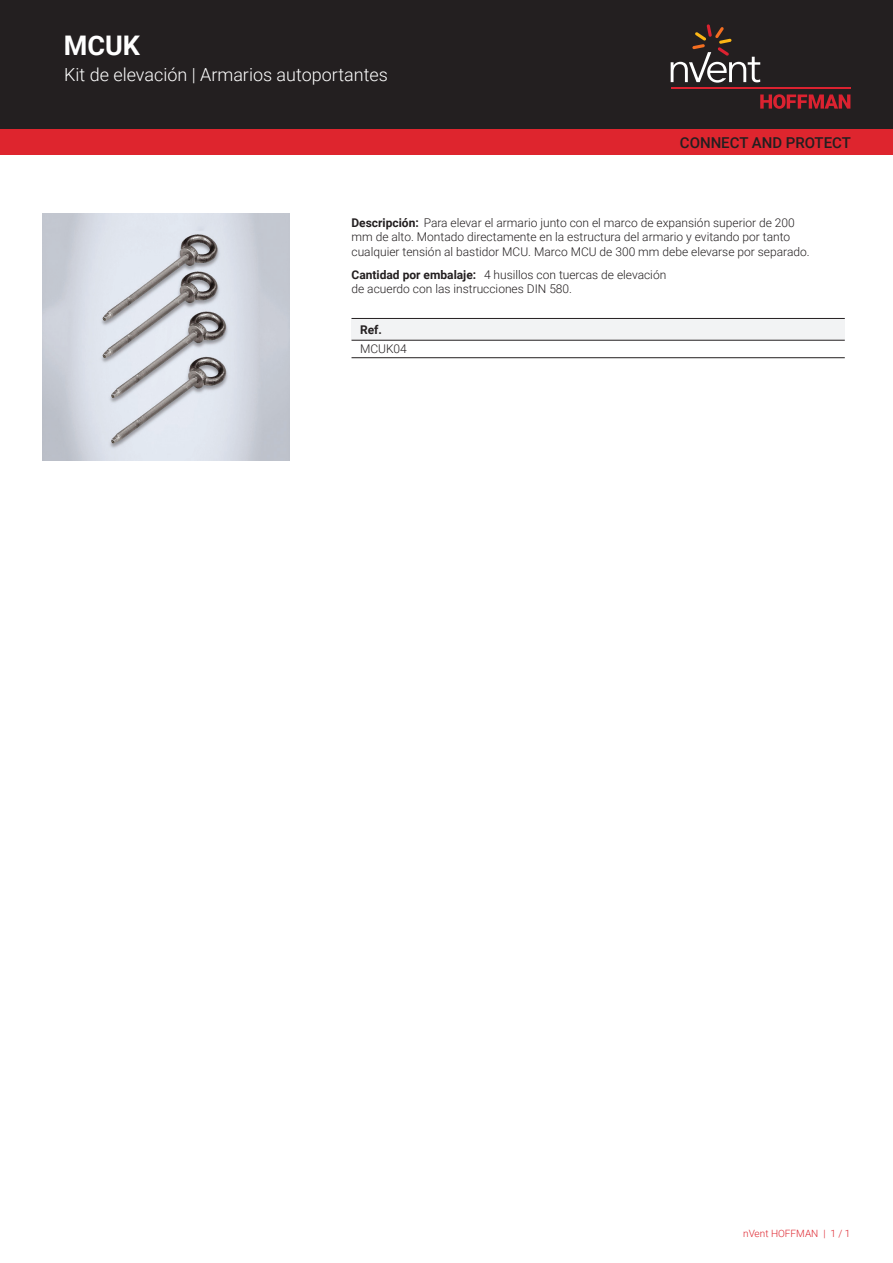
<style>
.page{position:relative;width:893px;height:1263px;background:#fff}
.page>*{position:absolute;margin:0;border:0;box-sizing:border-box;transform-origin:0 0}
.t1{font:700 27px "Roboto";color:#fff}
.t2{font:300 18px "Roboto";color:#fff}
.t3{font:500 15px "Roboto";color:#231f20}
.t4{font:300 12px/14.4px "Roboto";color:#231f20}
.t5{font:700 12px "Roboto";color:#231f20}
.t6{font:300 10.05px "Roboto";color:#de252e}
.s1{font-weight:700}
</style>
<div class="page">
<div style="left:0;top:0;width:893px;height:129px;background:#231f20"></div>
<svg style="left:760px;top:94px;width:90px;height:15px"></svg>
<hr style="left:671px;top:88px;width:179px;height:1px;background:#db2230">
<svg style="left:671px;top:24px;width:89px;height:59px"></svg>
<div style="left:0;top:129px;width:893px;height:26px;background:#de252e"></div>
<div style="left:351px;top:318px;width:494px;height:22px;background:#f2f3f4"></div>
<hr style="left:351px;top:318px;width:494px;height:1px;background:#231f20">
<hr style="left:351px;top:357px;width:494px;height:1px;background:#231f20">
<hr style="left:351px;top:340px;width:494px;height:1px;background:#231f20">
<img style="left:43px;top:213px;width:246px;height:247px">
<h1 class="t1" style="left:64px;top:27px;width:78px">MCUK</h1>
<h2 class="t2" style="left:64px;top:62px;width:325px">Kit de elevación | Armarios autoportantes</h2>
<p class="t3" style="left:680px;top:132px;width:173px">CONNECT AND PROTECT</p>
<p class="t4" style="left:351px;top:215px;width:460px"><span class="s1">Descripción:</span> Para elevar el armario junto con el marco de expansión superior de 200 mm de alto. Montado directamente en la estructura del armario y evitando por tanto cualquier tensión al bastidor MCU. Marco MCU de 300 mm debe elevarse por separado.</p>
<p class="t4" style="left:351px;top:267px;width:316px"><span class="s1">Cantidad por embalaje:</span> 4 husillos con tuercas de elevación de acuerdo con las instrucciones DIN 580.</p>
<p class="t5" style="left:360px;top:321px;width:23px">Ref.</p>
<p class="t4" style="left:360px;top:342px;width:48px">MCUK04</p>
<p class="t6" style="left:743px;top:1226px;width:109px">nVent HOFFMAN | 1 / 1</p>
</div>
